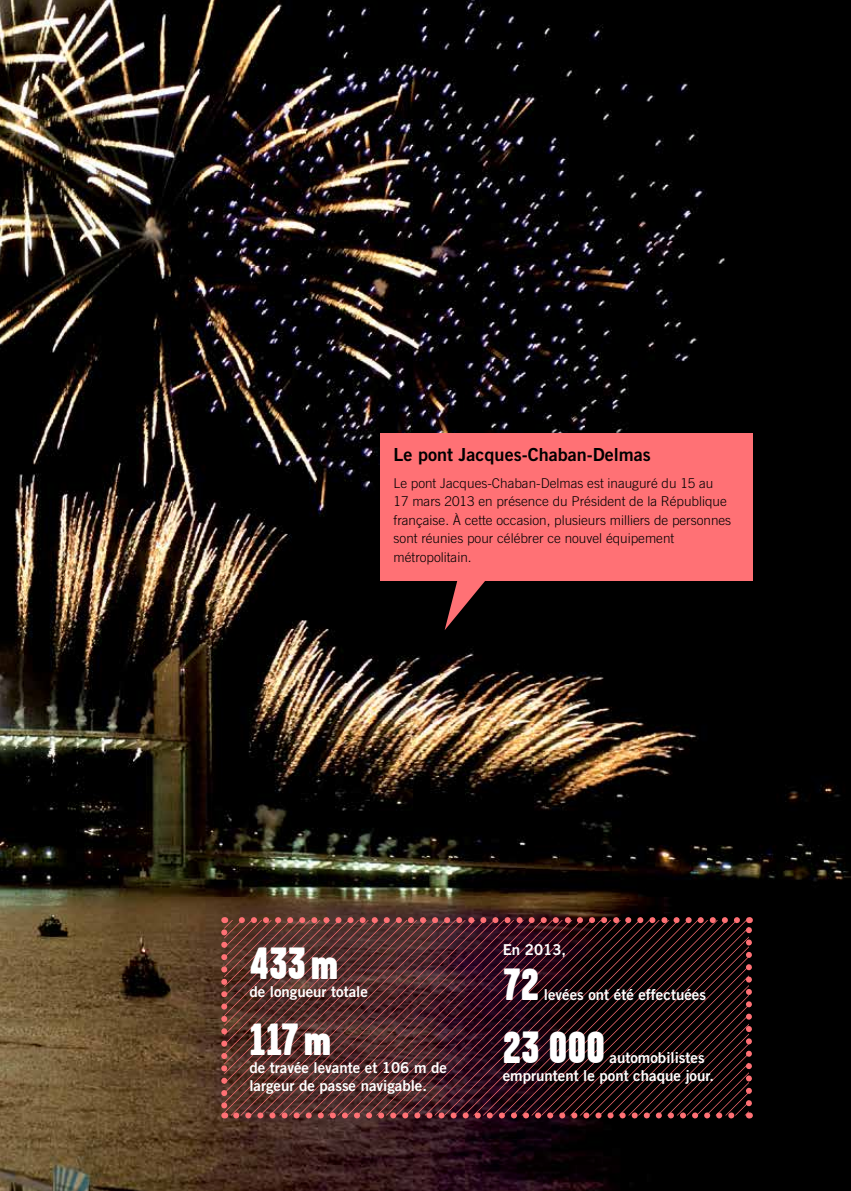
<style>
.page{position:relative;width:851px;height:1191px;background:#fff}
.page>*{position:absolute;margin:0;border:0;box-sizing:border-box;transform-origin:0 0}
.t1{font:900 45px "Garage Gothic";color:#fff}
.t2{font:18px "Trade Gothic Bold Two";color:#000}
.t3{font:15px/18px "Trade Gothic Bold Two";color:#fff}
.t4{font:300 13.5px/18.5px "Trade Gothic";color:#000}
</style>
<div class="page">
<img style="left:0;top:0;width:850px;height:1191px">
<svg style="left:444px;top:581px;width:50px;height:49px;background:#471f20"></svg>
<div style="left:381px;top:433px;width:372px;height:148px;background:#ff7175"></div>
<svg style="left:221px;top:917px;width:530px;height:201px;background:#3f1e21"></svg>
<h2 class="t2" style="left:393px;top:443px;width:259px">Le pont Jacques-Chaban-Delmas</h2>
<p class="t4" style="left:393px;top:473px;width:339px">Le pont Jacques-Chaban-Delmas est inauguré du 15 au 17 mars 2013 en présence du Président de la République française. À cette occasion, plusieurs milliers de personnes sont réunies pour célébrer ce nouvel équipement métropolitain.</p>
<h1 class="t1" style="left:249px;top:939px;width:90px">433m</h1>
<p class="t3" style="left:249px;top:982px;width:120px">de longueur totale</p>
<h1 class="t1" style="left:249px;top:1014px;width:83px">117m</h1>
<p class="t3" style="left:249px;top:1058px;width:199px">de travée levante et 106 m de largeur de passe navigable.</p>
<p class="t3" style="left:502px;top:940px;width:65px">En 2013,</p>
<h1 class="t1" style="left:502px;top:960px;width:38px">72</h1>
<p class="t3" style="left:543px;top:985px;width:164px">levées ont été effectuées</p>
<h1 class="t1" style="left:502px;top:1023px;width:104px">23 000</h1>
<p class="t3" style="left:502px;top:1048px;width:213px;text-indent:107px">automobilistes empruntent le pont chaque jour.</p>
</div>
